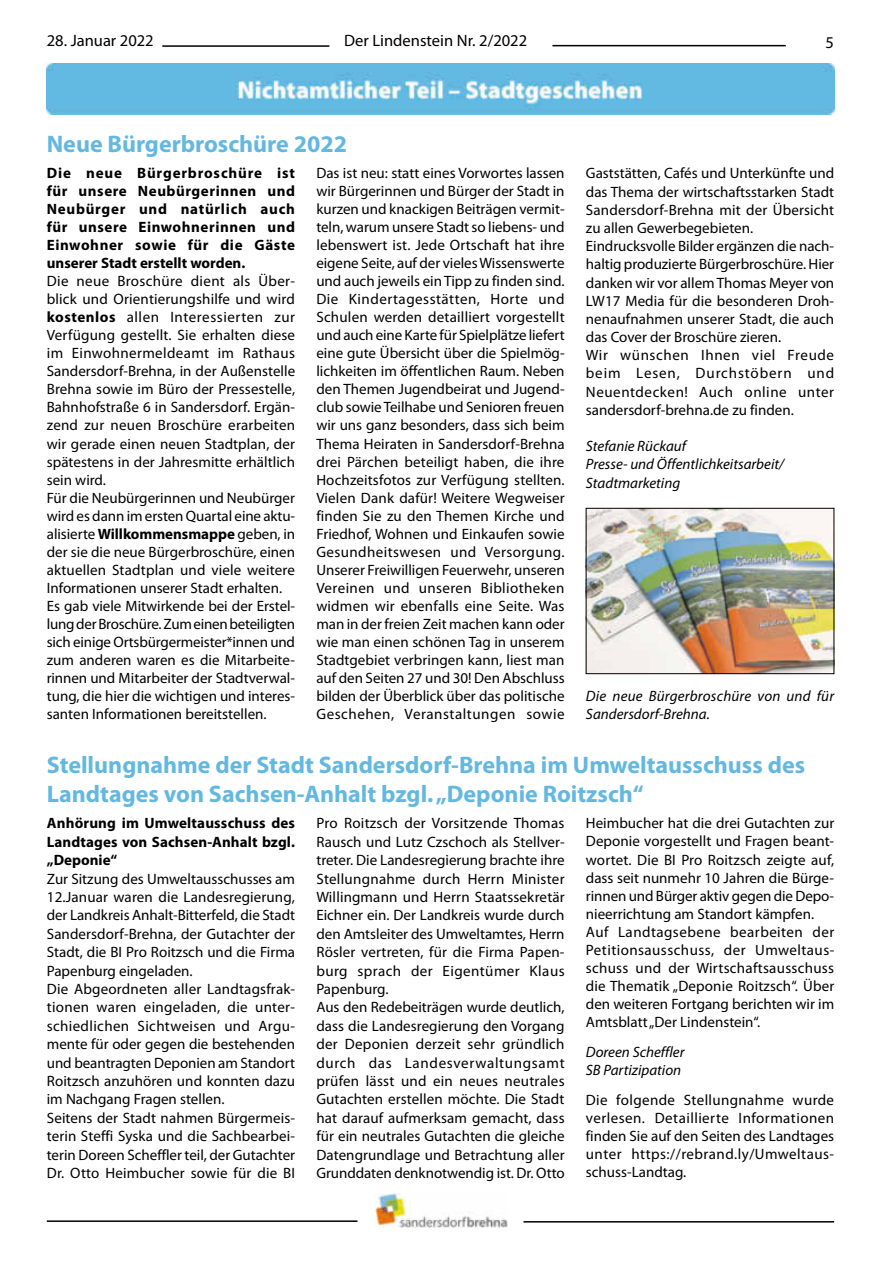
<style>
.page{position:relative;width:881px;height:1263px;background:#fff}
.page>*{position:absolute;margin:0;border:0;box-sizing:border-box;transform-origin:0 0}
.t1{font:700 24px/28.8px "Myriad Pro";color:#63b8e1}
.t2{font:16.5px "Myriad Pro";color:#000}
.t3{font:15px/18px "Myriad Pro";letter-spacing:.005em;color:#000}
.t4{font:700 15px/18px "Myriad Pro";letter-spacing:.005em;color:#000;text-align:justify}
.t5{font:italic 15px/18.1px "Myriad Pro";color:#000}
.s1{font-weight:700}
</style>
<div class="page">
<hr style="left:47px;top:45px;width:282px;height:2px;background:#000">
<div style="left:47px;top:33px;width:115px;height:15px;background:#fff"></div>
<hr style="left:552px;top:45px;width:233px;height:1px;background:#000">
<hr style="left:47px;top:1220px;width:310px;height:2px;background:#000">
<hr style="left:523px;top:1221px;width:310px;height:1px;background:#000">
<img style="left:375px;top:1193px;width:132px;height:35px">
<img style="left:587px;top:510px;width:244px;height:162px">
<div style="left:585px;top:508px;width:248px;height:166px;border:1px solid #000"></div>
<img style="left:47px;top:64px;width:786px;height:51px">
<p class="t2" style="left:47px;top:30px;width:108px">28. Januar 2022</p>
<p class="t2" style="left:344px;top:31px;width:184px">Der Lindenstein Nr. 2/2022</p>
<p class="t2" style="left:825px;top:32px;width:10px">5</p>
<h1 class="t1" style="left:47px;top:129px;width:301px">Neue Bürgerbroschüre 2022</h1>
<p class="t4" style="left:47px;top:164px;width:250px">Die neue Bürgerbroschüre ist für unsere Neubürgerinnen und Neubürger und natürlich auch für unsere Einwohnerinnen und Einwohner sowie für die Gäste unserer Stadt erstellt worden.</p>
<p class="t3" style="left:47px;top:272px;width:250px">Die neue Broschüre dient als Über&shy;blick und Orientierungshilfe und wird <span class="s1">kostenlos</span> allen Interessierten zur Verfügung gestellt. Sie erhalten diese im Einwohnermeldeamt im Rathaus Sandersdorf-Brehna, in der Außenstelle Brehna sowie im Büro der Pressestelle, Bahnhofstraße 6 in Sandersdorf. Ergän&shy;zend zur neuen Broschüre erarbeiten wir gerade einen neuen Stadtplan, der spätestens in der Jahresmitte erhältlich sein wird.<br>Für die Neubürgerinnen und Neubürger wird es dann im ersten Quartal eine aktu&shy;alisierte <span class="s1">Willkommensmappe</span> geben, in der sie die neue Bürgerbroschüre, einen aktuellen Stadtplan und viele weitere Informationen unserer Stadt erhalten.<br>Es gab viele Mitwirkende bei der Erstel&shy;lung der Broschüre. Zum einen beteiligten sich einige Ortsbürgermeister*innen und zum anderen waren es die Mitarbeite&shy;rinnen und Mitarbeiter der Stadtverwal&shy;tung, die hier die wichtigen und interes&shy;santen Informationen bereitstellen.</p>
<p class="t3" style="left:316px;top:164px;width:250px;text-align:justify">Das ist neu: statt eines Vorwortes lassen wir Bürgerinnen und Bürger der Stadt in kurzen und knackigen Beiträgen vermit&shy;teln, warum unsere Stadt so liebens- und lebenswert ist. Jede Ortschaft hat ihre eigene Seite, auf der vieles Wissenswerte und auch jeweils ein Tipp zu finden sind.<br>Die Kindertagesstätten, Horte und Schulen werden detailliert vorgestellt und auch eine Karte für Spielplätze liefert eine gute Übersicht über die Spielmög&shy;lichkeiten im öffentlichen Raum. Neben den Themen Jugendbeirat und Jugend&shy;club sowie Teilhabe und Senioren freuen wir uns ganz besonders, dass sich beim Thema Heiraten in Sandersdorf-Brehna drei Pärchen beteiligt haben, die ihre Hochzeitsfotos zur Verfügung stellten.<br>Vielen Dank dafür! Weitere Wegweiser finden Sie zu den Themen Kirche und Friedhof, Wohnen und Einkaufen sowie Gesundheitswesen und Versorgung.<br>Unserer Freiwilligen Feuerwehr, unseren Vereinen und unseren Bibliotheken widmen wir ebenfalls eine Seite. Was man in der freien Zeit machen kann oder wie man einen schönen Tag in unserem Stadtgebiet verbringen kann, liest man auf den Seiten 27 und 30! Den Abschluss bilden der Überblick über das politische Geschehen, Veranstaltungen sowie</p>
<p class="t3" style="left:585px;top:164px;width:250px">Gaststätten, Cafés und Unterkünfte und das Thema der wirtschaftsstarken Stadt Sandersdorf-Brehna mit der Übersicht zu allen Gewerbegebieten.<br>Eindrucksvolle Bilder ergänzen die nach&shy;haltig produzierte Bürgerbroschüre. Hier danken wir vor allem Thomas Meyer von LW17 Media für die besonderen Droh&shy;nenaufnahmen unserer Stadt, die auch das Cover der Broschüre zieren.<br>Wir wünschen Ihnen viel Freude beim Lesen, Durchstöbern und Neuentdecken! Auch online unter sandersdorf-brehna.de zu finden.</p>
<p class="t5" style="left:585px;top:437px;width:199px">Stefanie Rückauf<br>Presse- und Öffentlichkeitsarbeit/<br>Stadtmarketing</p>
<p class="t5" style="left:585px;top:686px;width:249px">Die neue Bürgerbroschüre von und für<br>Sandersdorf-Brehna.</p>
<h1 class="t1" style="left:47px;top:750px;width:759px">Stellungnahme der Stadt Sandersdorf-Brehna im Umweltausschuss des<br>Landtages von Sachsen-Anhalt bzgl. „Deponie Roitzsch“</h1>
<p class="t4" style="left:47px;top:813px;width:250px;line-height:18.5px">Anhörung im Umweltausschuss des Landtages von Sachsen-Anhalt bzgl. „Deponie“</p>
<p class="t3" style="left:47px;top:869px;width:250px;line-height:18.5px">Zur Sitzung des Umweltausschusses am 12.Januar waren die Landesregierung, der Landkreis Anhalt-Bitterfeld, die Stadt Sandersdorf-Brehna, der Gutachter der Stadt, die BI Pro Roitzsch und die Firma Papenburg eingeladen.<br>Die Abgeordneten aller Landtagsfrak&shy;tionen waren eingeladen, die unter&shy;schiedlichen Sichtweisen und Argu&shy;mente für oder gegen die bestehenden und beantragten Deponien am Standort Roitzsch anzuhören und konnten dazu im Nachgang Fragen stellen.<br>Seitens der Stadt nahmen Bürgermeis&shy;terin Steffi Syska und die Sachbearbei&shy;terin Doreen Scheffler teil, der Gutachter Dr. Otto Heimbucher sowie für die BI</p>
<p class="t3" style="left:316px;top:814px;width:250px;line-height:18.5px">Pro Roitzsch der Vorsitzende Thomas Rausch und Lutz Czschoch als Stellver&shy;treter. Die Landesregierung brachte ihre Stellungnahme durch Herrn Minister Willingmann und Herrn Staatssekretär Eichner ein. Der Landkreis wurde durch den Amtsleiter des Umweltamtes, Herrn Rösler vertreten, für die Firma Papen&shy;burg sprach der Eigentümer Klaus Papenburg.<br>Aus den Redebeiträgen wurde deutlich, dass die Landesregierung den Vorgang der Deponien derzeit sehr gründlich durch das Landesverwaltungsamt prüfen lässt und ein neues neutrales Gutachten erstellen möchte. Die Stadt hat darauf aufmerksam gemacht, dass für ein neutrales Gutachten die gleiche Datengrundlage und Betrachtung aller Grunddaten denknotwendig ist. Dr. Otto</p>
<p class="t3" style="left:585px;top:814px;width:250px">Heimbucher hat die drei Gutachten zur Deponie vorgestellt und Fragen beant&shy;wortet. Die BI Pro Roitzsch zeigte auf, dass seit nunmehr 10 Jahren die Bürge&shy;rinnen und Bürger aktiv gegen die Depo&shy;nieerrichtung am Standort kämpfen.<br>Auf Landtagsebene bearbeiten der Petitionsausschuss, der Umweltaus&shy;schuss und der Wirtschaftsausschuss die Thematik „Deponie Roitzsch“. Über den weiteren Fortgang berichten wir im Amtsblatt „Der Lindenstein“.</p>
<p class="t5" style="left:585px;top:1043px;width:100px">Doreen Scheffler<br>SB Partizipation</p>
<p class="t3" style="left:585px;top:1091px;width:250px;text-align:justify">Die folgende Stellungnahme wurde verlesen. Detaillierte Informationen finden Sie auf den Seiten des Landtages unter https://rebrand.ly/Umweltaus&shy;schuss-Landtag.</p>
</div>
